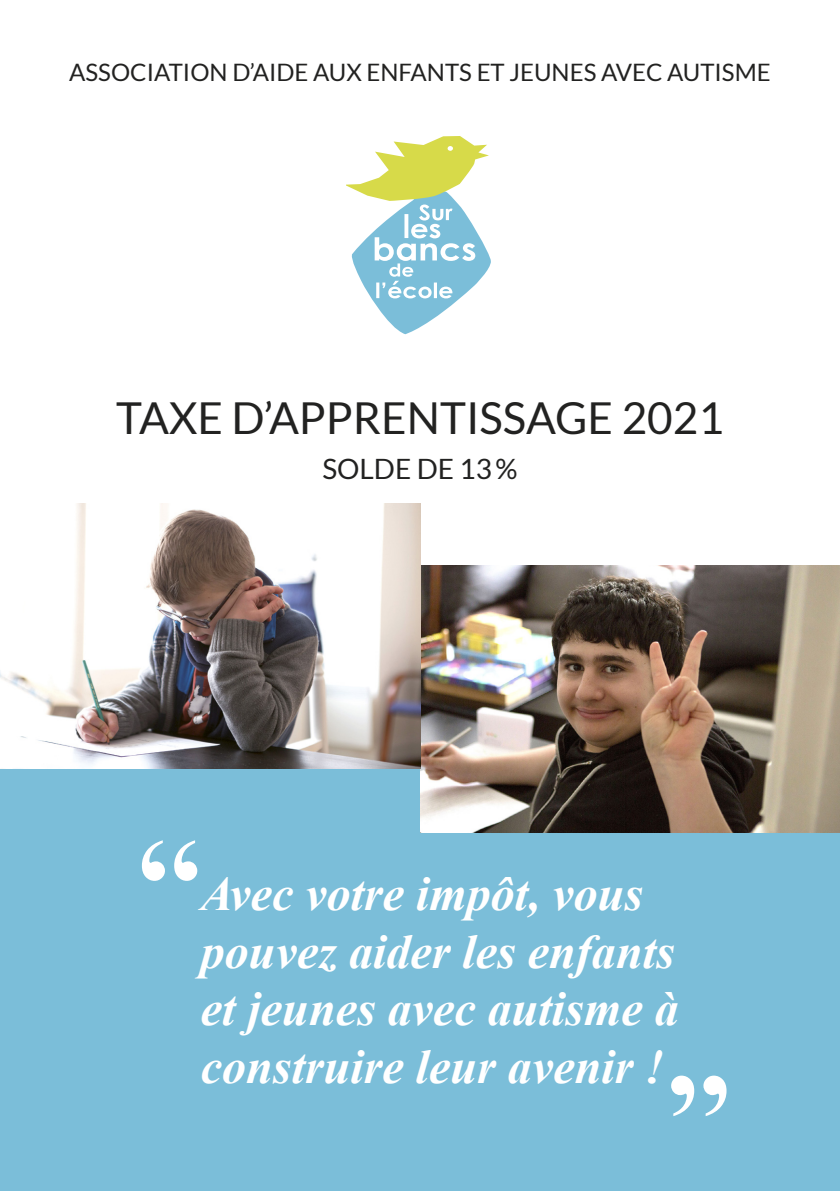
<style>
.page{position:relative;width:840px;height:1191px;background:#fff}
.page>*{position:absolute;margin:0;border:0;box-sizing:border-box;transform-origin:0 0}
.t1{font:italic 700 48px/57.6px "Times New Roman";color:#fff}
.t2{font:44px "Lato";color:#222221}
.t3{font:28px "Lato";color:#222221}
.t4{font:24px "Lato";color:#222221}
</style>
<div class="page">
<div style="left:0;top:595px;width:839px;height:596px;background:#7bbed9"></div>
<svg style="left:346px;top:136px;width:145px;height:198px"></svg>
<svg style="left:142px;top:840px;width:55px;height:41px"></svg>
<svg style="left:671px;top:1075px;width:55px;height:41px"></svg>
<img style="left:420px;top:566px;width:419px;height:266px">
<img style="left:0;top:503px;width:420px;height:265px">
<p class="t4" style="left:69px;top:59px;width:702px">ASSOCIATION D’AIDE AUX ENFANTS ET JEUNES AVEC AUTISME</p>
<p class="t2" style="left:116px;top:394px;width:609px">TAXE D’APPRENTISSAGE 2021</p>
<p class="t3" style="left:322px;top:453px;width:197px">SOLDE DE 13%</p>
<p class="t1" style="left:201px;top:864px;width:479px">Avec votre impôt, vous pouvez aider les enfants et jeunes avec autisme à construire leur avenir !</p>
</div>
